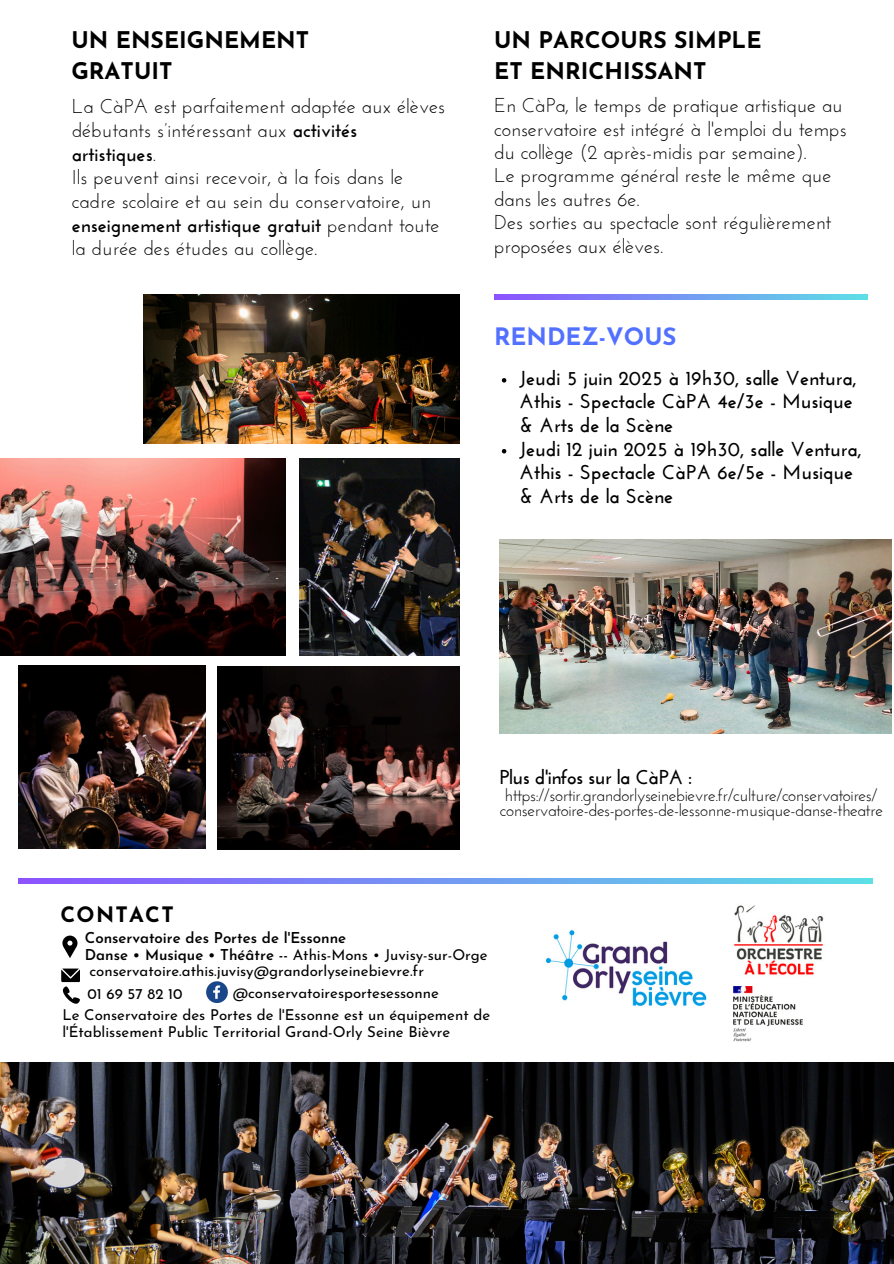
<style>
.page{position:relative;width:894px;height:1264px;background:#fff}
.page>*{position:absolute;margin:0;border:0;box-sizing:border-box;transform-origin:0 0}
.t1{font:700 24px "Josefin Sans";color:#5271ff}
.t2{font:700 22.95px/31.2px "Josefin Sans";color:#000}
.t3{font:700 21.3px "Josefin Sans";letter-spacing:.06em;color:#000}
.t4{font:20.1px/23.7px "Josefin Sans";letter-spacing:-.005em;color:#000}
.t5{font:700 20.1px/23.7px "Josefin Sans";color:#000}
.t6{font:700 20.1px "Josefin Sans";letter-spacing:-.025em;color:#000}
.t7{font:17.1px "Josefin Sans";letter-spacing:-.025em;color:#000}
.t8{font:15px/16.8px "Josefin Sans";color:#000}
.t9{font:600 15px "Josefin Sans";color:#000}
.s1{font-weight:700}
.s2{font-weight:600}
</style>
<div class="page">
<svg style="left:494px;top:294px;width:373px;height:6px;background:#7498f2"></svg>
<svg style="left:19px;top:878px;width:853px;height:5px;background:#7498f2"></svg>
<img style="left:143px;top:294px;width:316px;height:150px">
<img style="left:217px;top:666px;width:242px;height:183px">
<img style="left:299px;top:459px;width:160px;height:197px">
<svg style="left:501px;top:378px;width:5px;height:4px"></svg>
<svg style="left:501px;top:449px;width:5px;height:4px"></svg>
<img style="left:733px;top:986px;width:70px;height:56px">
<svg style="left:62px;top:935px;width:15px;height:23px"></svg>
<svg style="left:206px;top:981px;width:22px;height:22px"></svg>
<svg style="left:61px;top:968px;width:19px;height:35px"></svg>
<img style="left:733px;top:905px;width:91px;height:70px">
<img style="left:545px;top:930px;width:162px;height:76px">
<img style="left:19px;top:665px;width:186px;height:183px">
<img style="left:0;top:1062px;width:893px;height:201px">
<img style="left:499px;top:539px;width:392px;height:194px">
<img style="left:0;top:458px;width:286px;height:197px">
<h1 class="t2" style="left:71px;top:27px;width:239px">UN ENSEIGNEMENT<br>GRATUIT</h1>
<h3 class="t4" style="left:72px;top:96px;width:375px">La CàPA est parfaitement adaptée aux élèves débutants s’intéressant aux <span class="s1">activités artistiques</span>.<br>Ils peuvent ainsi recevoir, à la fois dans le cadre scolaire et au sein du conservatoire, un <span class="s1">enseignement artistique gratuit</span> pendant toute la durée des études au collège.</h3>
<p class="t4" style="left:494px;top:95px;width:354px">En CàPa, le temps de pratique artistique au conservatoire est intégré à l'emploi du temps du collège (2 après-midis par semaine).<br>Le programme général reste le même que dans les autres 6e.<br>Des sorties au spectacle sont régulièrement proposées aux élèves.</p>
<p class="t2" style="left:494px;top:27px;width:269px">UN PARCOURS SIMPLE<br>ET ENRICHISSANT</p>
<h4 class="t1" style="left:494px;top:327px;width:184px">RENDEZ-VOUS</h4>
<h1 class="t5" style="left:519px;top:368px;width:339px">Jeudi 5 juin 2025 à 19h30, salle Ventura,<br>Athis - Spectacle CàPA 4e/3e - Musique &amp; Arts de la Scène</h1>
<h3 class="t5" style="left:519px;top:439px;width:344px">Jeudi 12 juin 2025 à 19h30, salle Ventura,<br>Athis - Spectacle CàPA 6e/5e - Musique &amp; Arts de la Scène</h3>
<p class="t6" style="left:499px;top:768px;width:193px">Plus d'infos sur la CàPA :</p>
<p class="t7" style="left:504px;top:787px;width:374px">https://sortir.grandorlyseinebievre.fr/culture/conservatoires/</p>
<h2 class="t7" style="left:499px;top:803px;width:384px">conservatoire-des-portes-de-lessonne-musique-danse-theatre</h2>
<p class="t3" style="left:60px;top:905px;width:115px">CONTACT</p>
<h1 class="t9" style="left:85px;top:931px;width:263px">Conservatoire des Portes de l'Essonne</h1>
<p class="t8" style="left:85px;top:947px;width:404px"><span class="s2">Danse • Musique • Théâtre --</span> Athis-Mons • Juvisy-sur-Orge</p>
<p class="t8" style="left:89px;top:963px;width:336px">conservatoire.athis.juvisy@grandorlyseinebievre.fr</p>
<p class="t8" style="left:232px;top:985px;width:208px">@conservatoiresportesessonne</p>
<p class="t8" style="left:87px;top:986px;width:97px">01 69 57 82 10</p>
<p class="t8" style="left:62px;top:1007px;width:429px">Le Conservatoire des Portes de l'Essonne est un équipement de l'Établissement Public Territorial Grand-Orly Seine Bièvre</p>
</div>
